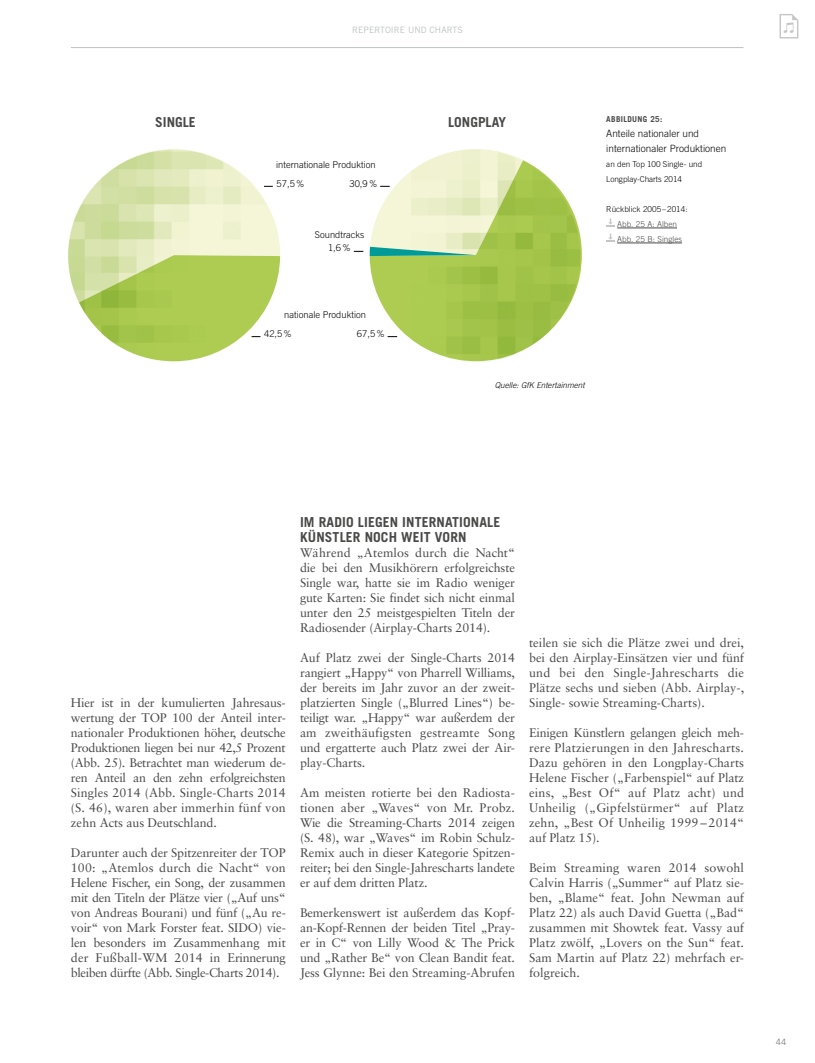
<style>
.page{position:relative;width:815px;height:1063px;background:#fff}
.page>*{position:absolute;margin:0;border:0;box-sizing:border-box;transform-origin:0 0}
.t1{font:700 13.75px/15px "Trade Gothic";letter-spacing:.01em;color:#494948}
.t2{font:12.5px/15px "Sabon";letter-spacing:-.01em;color:#494948;text-align:justify}
.t3{font:300 10px/15px "Trade Gothic LT";color:#000}
.t4{font:300 9.38px/13.8px "Trade Gothic LT";color:#000;text-align:center}
.t5{font:8.75px "Trade Gothic";letter-spacing:.01em;color:#bec1c2}
.t6{font:8.75px "Trade Gothic";color:#7d7f81}
.t7{font:300 8.12px/15px "Trade Gothic LT";color:#000}
.t8{font:300 8.12px/15px "Trade Gothic LT";color:#494948}
.t9{font:italic 300 8.12px "Trade Gothic";color:#000}
.t10{font:700 8.12px "Trade Gothic";letter-spacing:.04em;color:#494948}
</style>
<div class="page">
<hr style="left:617px;top:228px;width:60px;height:1px;background:#494948">
<hr style="left:617px;top:243px;width:65px;height:1px;background:#494948">
<svg style="left:606px;top:219px;width:9px;height:8px"></svg>
<svg style="left:606px;top:234px;width:9px;height:8px"></svg>
<svg style="left:370px;top:235px;width:212px;height:105px;fill:#aecc52"></svg>
<svg style="left:370px;top:149px;width:118px;height:107px"></svg>
<img style="left:68px;top:150px;width:211px;height:212px">
<img style="left:412px;top:150px;width:168px;height:212px">
<svg style="left:780px;top:14px;width:18px;height:24px"></svg>
<hr style="left:71px;top:47px;width:672px;height:1px;background:#bec1c2">
<p class="t5" style="left:352px;top:24px;width:112px">REPERTOIRE UND CHARTS</p>
<p class="t1" style="left:155px;top:115px;width:42px">SINGLE</p>
<p class="t1" style="left:448px;top:115px;width:60px">LONGPLAY</p>
<p class="t4" style="left:276px;top:158px;width:101px">internationale Produktion</p>
<p class="t4" style="left:277px;top:176px;width:29px">57,5%</p>
<p class="t4" style="left:349px;top:176px;width:29px">30,9%</p>
<p class="t4" style="left:315px;top:227px;width:51px">Soundtracks<br>1,6%</p>
<p class="t10" style="left:606px;top:114px;width:58px">ABBILDUNG 25:</p>
<p class="t3" style="left:606px;top:125px;width:122px">Anteile nationaler und internationaler Produktionen</p>
<p class="t7" style="left:606px;top:156px;width:97px">an den Top 100 Single- und<br>Longplay-Charts 2014</p>
<p class="t7" style="left:606px;top:201px;width:83px">Rückblick 2005–2014:</p>
<p class="t8" style="left:617px;top:216px;width:66px">Abb. 25 A: Alben<br>Abb. 25 B: Singles</p>
<p class="t4" style="left:264px;top:305px;width:103px;line-height:18.9px;text-align:left;text-indent:20px">nationale Produktion<br>42,5%</p>
<p class="t4" style="left:357px;top:327px;width:29px">67,5%</p>
<p class="t9" style="left:495px;top:381px;width:91px">Quelle: GfK Entertainment</p>
<p class="t2" style="left:71px;top:695px;width:216px">Hier ist in der kumulierten Jahresaus&shy;wertung der TOP 100 der Anteil inter&shy;nationaler Produktionen höher, deutsche Produktionen liegen bei nur 42,5 Prozent (Abb. 25). Betrachtet man wiederum de&shy;ren Anteil an den zehn erfolgreichsten Singles 2014 (Abb. Single-Charts 2014 (S. 46), waren aber immerhin fünf von zehn Acts aus Deutschland.</p>
<p class="t2" style="left:71px;top:845px;width:216px">Darunter auch der Spitzenreiter der TOP 100: „Atemlos durch die Nacht“ von Helene Fischer, ein Song, der zusammen mit den Titeln der Plätze vier („Auf uns“ von Andreas Bourani) und fünf („Au re&shy;voir“ von Mark Forster feat. SIDO) vie&shy;len besonders im Zusammenhang mit der Fußball-WM 2014 in Erinnerung bleiben dürfte (Abb. Single-Charts 2014).</p>
<p class="t1" style="left:300px;top:514px;width:202px">IM RADIO LIEGEN INTERNATIONALE<br>KÜNSTLER NOCH WEIT VORN</p>
<p class="t2" style="left:300px;top:545px;width:216px">Während „Atemlos durch die Nacht“ die bei den Musikhörern erfolgreichste Single war, hatte sie im Radio weniger gute Karten: Sie findet sich nicht einmal unter den 25 meistgespielten Titeln der Radiosender (Airplay-Charts 2014).</p>
<p class="t2" style="left:300px;top:650px;width:216px">Auf Platz zwei der Single-Charts 2014 rangiert „Happy“ von Pharrell Williams, der bereits im Jahr zuvor an der zweit&shy;platzierten Single („Blurred Lines“) be&shy;teiligt war. „Happy“ war außerdem der am zweithäufigsten gestreamte Song und ergatterte auch Platz zwei der Air&shy;play-Charts.</p>
<p class="t2" style="left:300px;top:785px;width:216px">Am meisten rotierte bei den Radiosta&shy;tionen aber „Waves“ von Mr. Probz.<br>Wie die Streaming-Charts 2014 zeigen (S. 48), war „Waves“ im Robin Schulz-Remix auch in dieser Kategorie Spitzen&shy;reiter; bei den Single-Jahrescharts landete er auf dem dritten Platz.</p>
<p class="t2" style="left:300px;top:905px;width:216px">Bemerkenswert ist außerdem das Kopf&shy;an-Kopf-Rennen der beiden Titel „Pray&shy;er in C“ von Lilly Wood &amp; The Prick und „Rather Be“ von Clean Bandit feat.<br>Jess Glynne: Bei den Streaming-Abrufen</p>
<p class="t2" style="left:529px;top:635px;width:216px">teilen sie sich die Plätze zwei und drei, bei den Airplay-Einsätzen vier und fünf und bei den Single-Jahrescharts die Plätze sechs und sieben (Abb. Airplay-, Single- sowie Streaming-Charts).</p>
<p class="t2" style="left:529px;top:725px;width:216px">Einigen Künstlern gelangen gleich meh&shy;rere Platzierungen in den Jahrescharts.<br>Dazu gehören in den Longplay-Charts Helene Fischer („Farbenspiel“ auf Platz eins, „Best Of“ auf Platz acht) und Unheilig („Gipfelstürmer“ auf Platz zehn, „Best Of Unheilig 1999 – 2014“ auf Platz 15).</p>
<p class="t2" style="left:529px;top:860px;width:216px">Beim Streaming waren 2014 sowohl Calvin Harris („Summer“ auf Platz sie&shy;ben, „Blame“ feat. John Newman auf Platz 22) als auch David Guetta („Bad“ zusammen mit Showtek feat. Vassy auf Platz zwölf, „Lovers on the Sun“ feat.<br>Sam Martin auf Platz 22) mehrfach er&shy;folgreich.</p>
<p class="t6" style="left:776px;top:1037px;width:12px">44</p>
</div>
